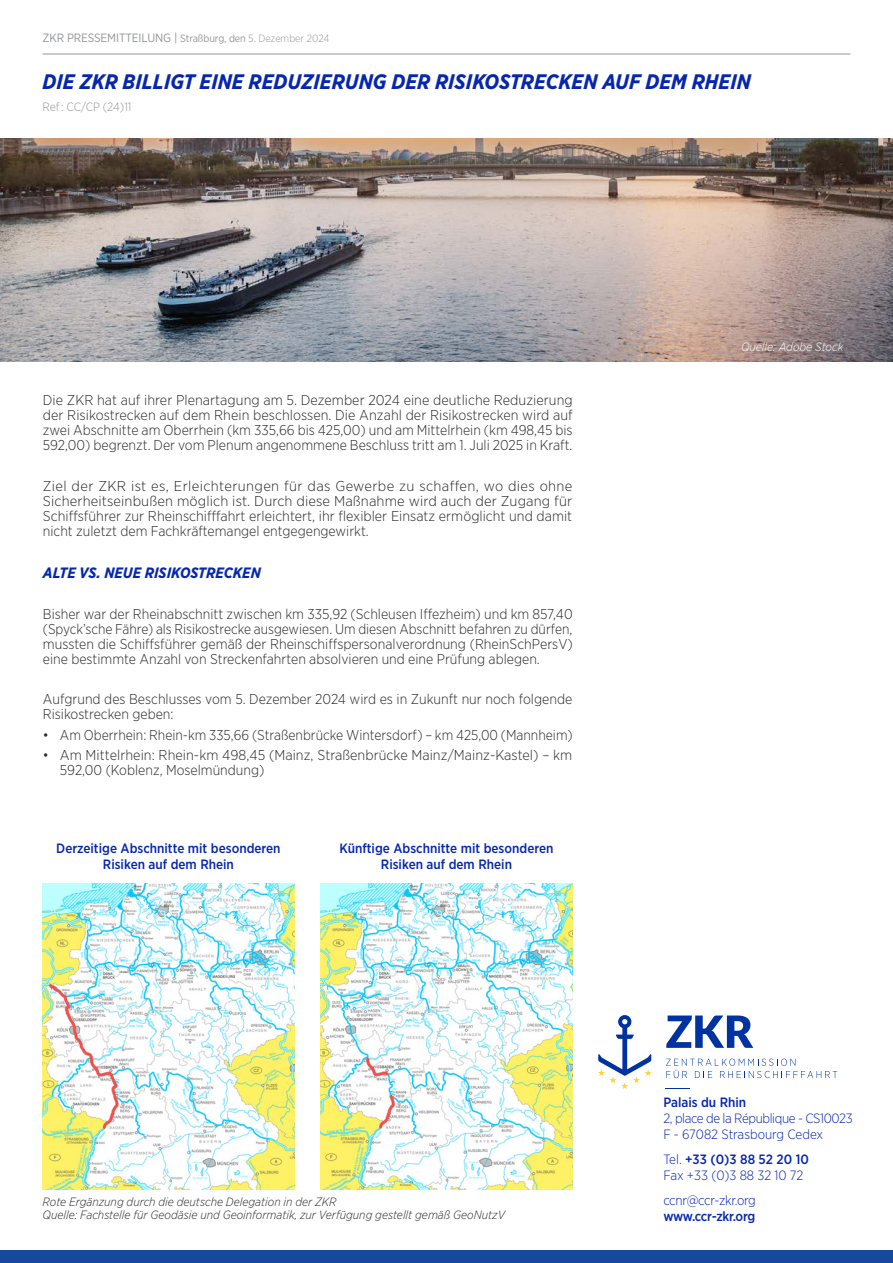
<style>
.page{position:relative;width:893px;height:1263px;background:#fff}
.page>*{position:absolute;margin:0;border:0;box-sizing:border-box;transform-origin:0 0}
.Texte_courant_light_gris{font:italic 700 21px "Gotham Narrow";color:#0626af}
.Texte_courant_light_gris-2{font:italic 700 15px "Gotham Narrow";color:#0626af}
.Texte_courant_light_gris-3{font:300 14.25px/15px "Gotham Narrow";color:#282827;text-align:justify}
.Texte_courant_light_gris-4{font:300 14.25px/15px "Gotham Narrow";color:#282827;text-align:justify;scale:1.05 1}
.t1{font:500 13.5px/16.2px "Gotham Narrow";color:#0626af;text-align:center}
.t2{font:300 13.5px/16.2px "Gotham Narrow";letter-spacing:-.025em;color:#0626af}
.t3{font:300 13.5px "Gotham Narrow";color:#0626af}
.Texte_courant_light_gris-5{font:italic 300 12px "Gotham Narrow";color:#282827}
.t4{font:12px "Gotham Narrow";letter-spacing:-.01em;color:#939598}
.t5{font:italic 300 12px "Gotham Narrow";color:#fff}
.Texte_courant_light_gris-6{font:300 12px "Gotham Narrow";letter-spacing:-.005em;color:#939598}
.s1{font-size:10.5px}
.s2{font-weight:300;font-size:10.5px}
.s3{font-weight:500}
.s4{font-weight:300}
</style>
<div class="page">
<hr style="left:43px;top:54px;width:807px;height:1px;background:#939598">
<div style="left:0;top:1250px;width:893px;height:13px;background:#14499d"></div>
<img style="left:43px;top:883px;width:252px;height:306px">
<img style="left:320px;top:883px;width:253px;height:306px">
<img style="left:0;top:139px;width:893px;height:222px">
<svg style="left:598px;top:1015px;width:53px;height:74px"></svg>
<svg style="left:666px;top:1015px;width:87px;height:33px"></svg>
<svg style="left:666px;top:1058px;width:171px;height:20px"></svg>
<svg style="left:665px;top:1088px;width:25px;height:1px"></svg>
<p class="t4" style="left:43px;top:30px;width:288px">ZKR PRESSEMITTEILUNG | <span class="s1">Straßburg, den</span> <span class="s2">5. Dezember 2024</span></p>
<p class="Texte_courant_light_gris" style="left:43px;top:69px;width:710px">DIE ZKR BILLIGT EINE REDUZIERUNG DER RISIKOSTRECKEN AUF DEM RHEIN</p>
<p class="Texte_courant_light_gris-6" style="left:43px;top:100px;width:90px">Ref : CC/CP (24)11</p>
<p class="Texte_courant_light_gris-3" style="left:43px;top:392px;width:531px">Die ZKR hat auf ihrer Plenartagung am 5. Dezember 2024 eine deutliche Reduzierung der Risikostrecken auf dem Rhein beschlossen. Die Anzahl der Risikostrecken wird auf zwei Abschnitte am Oberrhein (km 335,66 bis 425,00) und am Mittelrhein (km 498,45 bis 592,00) begrenzt. Der vom Plenum angenommene Beschluss tritt am 1. Juli 2025 in Kraft.</p>
<p class="Texte_courant_light_gris-4" style="left:43px;top:478px;width:506px">Ziel der ZKR ist es, Erleichterungen für das Gewerbe zu schaffen, wo dies ohne Sicherheitseinbußen möglich ist. Durch diese Maßnahme wird auch der Zugang für Schiffsführer zur Rheinschifffahrt erleichtert, ihr flexibler Einsatz ermöglicht und damit nicht zuletzt dem Fachkräftemangel entgegengewirkt.</p>
<p class="Texte_courant_light_gris-2" style="left:43px;top:563px;width:219px">ALTE VS. NEUE RISIKOSTRECKEN</p>
<p class="Texte_courant_light_gris-3" style="left:43px;top:606px;width:531px">Bisher war der Rheinabschnitt zwischen km 335,92 (Schleusen Iffezheim) und km 857,40 (Spyck’sche Fähre) als Risikostrecke ausgewiesen. Um diesen Abschnitt befahren zu dürfen, mussten die Schiffsführer gemäß der Rheinschiffspersonalverordnung (RheinSchPersV) eine bestimmte Anzahl von Streckenfahrten absolvieren und eine Prüfung ablegen.</p>
<p class="Texte_courant_light_gris-3" style="left:43px;top:691px;width:531px">Aufgrund des Beschlusses vom 5. Dezember 2024 wird es in Zukunft nur noch folgende<br>Risikostrecken geben:</p>
<p class="Texte_courant_light_gris-3" style="left:43px;top:727px;width:531px">• Am Oberrhein: Rhein-km 335,66 (Straßenbrücke Wintersdorf) – km 425,00 (Mannheim)</p>
<p class="Texte_courant_light_gris-3" style="left:60px;top:747px;width:514px;text-indent:-17px">• Am Mittelrhein: Rhein-km 498,45 (Mainz, Straßenbrücke Mainz/Mainz-Kastel) – km<br>592,00 (Koblenz, Moselmündung)</p>
<p class="t1" style="left:56px;top:839px;width:226px">Derzeitige Abschnitte mit besonderen<br>Risiken auf dem Rhein</p>
<p class="t1" style="left:339px;top:839px;width:215px">Künftige Abschnitte mit besonderen<br>Risiken auf dem Rhein</p>
<p class="t5" style="left:741px;top:339px;width:104px">Quelle: Adobe Stock</p>
<p class="Texte_courant_light_gris-5" style="left:43px;top:1194px;width:296px">Rote Ergänzung durch die deutsche Delegation in der ZKR</p>
<p class="Texte_courant_light_gris-5" style="left:43px;top:1207px;width:464px">Quelle: Fachstelle für Geodäsie und Geoinformatik, zur Verfügung gestellt gemäß GeoNutzV</p>
<p class="t2" style="left:663px;top:1093px;width:191px"><span class="s3">Palais du Rhin<br></span>2, place de la République - CS10023</p>
<p class="t3" style="left:663px;top:1126px;width:161px">F - 67082 Strasbourg Cedex</p>
<p class="t1" style="left:663px;top:1151px;width:147px"><span class="s4">Tel.</span> +33 (0)3 88 52 20 10</p>
<p class="t3" style="left:663px;top:1167px;width:141px">Fax +33 (0)3 88 32 10 72</p>
<p class="t2" style="left:663px;top:1191px;width:94px">ccnr@ccr-zkr.org <span class="s3">www.ccr-zkr.org</span></p>
</div>
